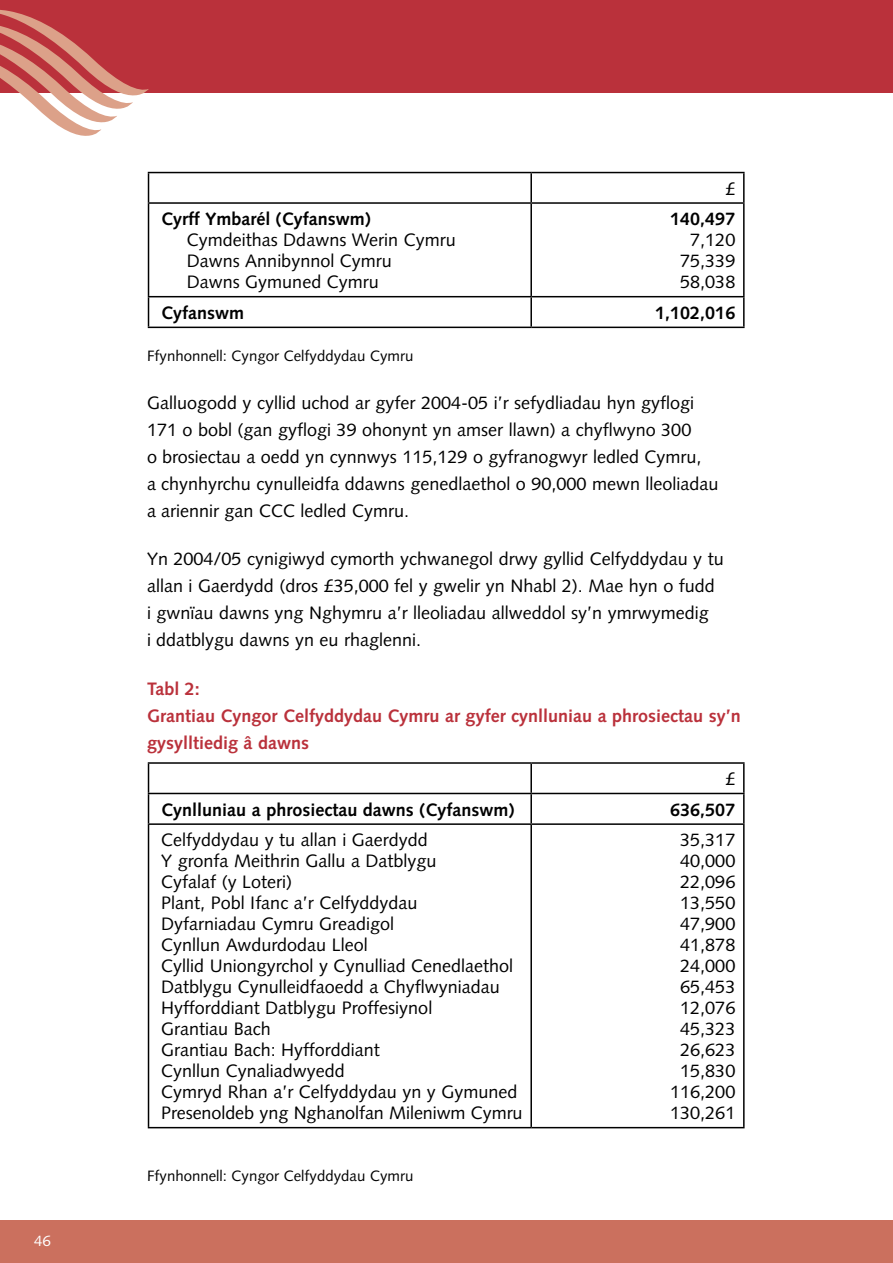
<style>
.page{position:relative;width:893px;height:1263px;background:#fff}
.page>*{position:absolute;margin:0;border:0;box-sizing:border-box;transform-origin:0 0}
.Body_Text{font:18px/21px "Syntax";color:#000}
.sub_sub_sub_head{font:700 18px/27px "Syntax";color:#ba313b}
.Body_Text-2{font:700 18px "Syntax";color:#000}
.Body_Text-3{font:15px "Syntax";color:#000}
.t1{font:15px "Syntax";color:#fff}
.s1{font-weight:700}
</style>
<div class="page">
<div style="left:0;top:1220px;width:893px;height:43px;background:#cb705e"></div>
<div style="left:0;top:0;width:893px;height:92px;background:#ba313b"></div>
<svg style="left:0;top:10px;width:149px;height:126px"></svg>
<hr style="left:148px;top:172px;width:383px;height:1px;background:#000">
<svg style="left:148px;top:173px;width:1px;height:29px"></svg>
<hr style="left:531px;top:172px;width:214px;height:1px;background:#000">
<hr style="left:530px;top:173px;width:2px;height:29px;background:#000">
<hr style="left:743px;top:173px;width:2px;height:29px;background:#000">
<hr style="left:148px;top:202px;width:383px;height:2px;background:#000">
<hr style="left:148px;top:204px;width:1px;height:92px;background:#000">
<hr style="left:531px;top:202px;width:214px;height:2px;background:#000">
<hr style="left:530px;top:204px;width:2px;height:92px;background:#000">
<hr style="left:743px;top:204px;width:2px;height:92px;background:#000">
<hr style="left:148px;top:296px;width:383px;height:1px;background:#000">
<hr style="left:148px;top:297px;width:1px;height:30px;background:#000">
<hr style="left:531px;top:296px;width:214px;height:1px;background:#000">
<hr style="left:530px;top:297px;width:2px;height:30px;background:#000">
<hr style="left:743px;top:297px;width:2px;height:30px;background:#000">
<hr style="left:148px;top:327px;width:383px;height:1px;background:#000">
<hr style="left:531px;top:327px;width:214px;height:1px;background:#000">
<hr style="left:148px;top:762px;width:383px;height:2px;background:#000">
<hr style="left:531px;top:762px;width:214px;height:2px;background:#000">
<hr style="left:530px;top:764px;width:2px;height:29px;background:#000">
<hr style="left:743px;top:764px;width:2px;height:29px;background:#000">
<hr style="left:148px;top:793px;width:383px;height:1px;background:#000">
<svg style="left:148px;top:764px;width:1px;height:59px"></svg>
<hr style="left:531px;top:793px;width:214px;height:1px;background:#000">
<hr style="left:530px;top:794px;width:2px;height:29px;background:#000">
<hr style="left:743px;top:794px;width:2px;height:29px;background:#000">
<hr style="left:148px;top:823px;width:383px;height:2px;background:#000">
<hr style="left:148px;top:825px;width:1px;height:302px;background:#000">
<hr style="left:531px;top:823px;width:214px;height:2px;background:#000">
<hr style="left:530px;top:825px;width:2px;height:302px;background:#000">
<hr style="left:743px;top:825px;width:2px;height:302px;background:#000">
<hr style="left:148px;top:1127px;width:383px;height:1px;background:#000">
<hr style="left:531px;top:1127px;width:214px;height:1px;background:#000">
<p class="t1" style="left:34px;top:1232px;width:18px">46</p>
<p class="Body_Text" style="left:725px;top:178px;width:12px">£</p>
<p class="Body_Text" style="left:187px;top:208px;width:270px;text-indent:-26px"><span class="s1">Cyrff Ymbarél (Cyfanswm)<br></span>Cymdeithas Ddawns Werin Cymru<br>Dawns Annibynnol Cymru<br>Dawns Gymuned Cymru</p>
<p class="Body_Text" style="left:670px;top:208px;width:67px;text-align:right"><span class="s1">140,497<br></span>7,120<br>75,339<br>58,038</p>
<p class="Body_Text-2" style="left:161px;top:302px;width:84px">Cyfanswm</p>
<p class="Body_Text-2" style="left:655px;top:302px;width:82px">1,102,016</p>
<p class="Body_Text-3" style="left:147px;top:347px;width:268px">Ffynhonnell: Cyngor Celfyddydau Cymru</p>
<p class="Body_Text" style="left:147px;top:389px;width:573px;line-height:27px">Galluogodd y cyllid uchod ar gyfer 2004-05 i’r sefydliadau hyn gyflogi 171 o bobl (gan gyflogi 39 ohonynt yn amser llawn) a chyflwyno 300<br>o brosiectau a oedd yn cynnwys 115,129 o gyfranogwyr ledled Cymru,<br>a chynhyrchu cynulleidfa ddawns genedlaethol o 90,000 mewn lleoliadau a ariennir gan CCC ledled Cymru.</p>
<p class="Body_Text" style="left:147px;top:546px;width:578px;line-height:27px">Yn 2004/05 cynigiwyd cymorth ychwanegol drwy gyllid Celfyddydau y tu allan i Gaerdydd (dros £35,000 fel y gwelir yn Nhabl 2). Mae hyn o fudd<br>i gwnïau dawns yng Nghymru a’r lleoliadau allweddol sy’n ymrwymedig<br>i ddatblygu dawns yn eu rhaglenni.</p>
<p class="sub_sub_sub_head" style="left:147px;top:675px;width:595px">Tabl 2:<br>Grantiau Cyngor Celfyddydau Cymru ar gyfer cynlluniau a phrosiectau sy’n gysylltiedig â dawns</p>
<p class="Body_Text" style="left:725px;top:768px;width:12px">£</p>
<p class="Body_Text-2" style="left:161px;top:799px;width:355px">Cynlluniau a phrosiectau dawns (Cyfanswm)</p>
<p class="Body_Text-2" style="left:670px;top:799px;width:67px">636,507</p>
<p class="Body_Text" style="left:161px;top:829px;width:363px">Celfyddydau y tu allan i Gaerdydd<br>Y gronfa Meithrin Gallu a Datblygu<br>Cyfalaf (y Loteri)<br>Plant, Pobl Ifanc a’r Celfyddydau<br>Dyfarniadau Cymru Greadigol<br>Cynllun Awdurdodau Lleol<br>Cyllid Uniongyrchol y Cynulliad Cenedlaethol<br>Datblygu Cynulleidfaoedd a Chyflwyniadau<br>Hyfforddiant Datblygu Proffesiynol<br>Grantiau Bach<br>Grantiau Bach: Hyfforddiant<br>Cynllun Cynaliadwyedd<br>Cymryd Rhan a’r Celfyddydau yn y Gymuned<br>Presenoldeb yng Nghanolfan Mileniwm Cymru</p>
<p class="Body_Text" style="left:670px;top:829px;width:67px;text-align:center">35,317<br>40,000<br>22,096<br>13,550<br>47,900<br>41,878<br>24,000<br>65,453<br>12,076<br>45,323<br>26,623<br>15,830<br>116,200<br>130,261</p>
<p class="Body_Text-3" style="left:147px;top:1167px;width:268px">Ffynhonnell: Cyngor Celfyddydau Cymru</p>
</div>
